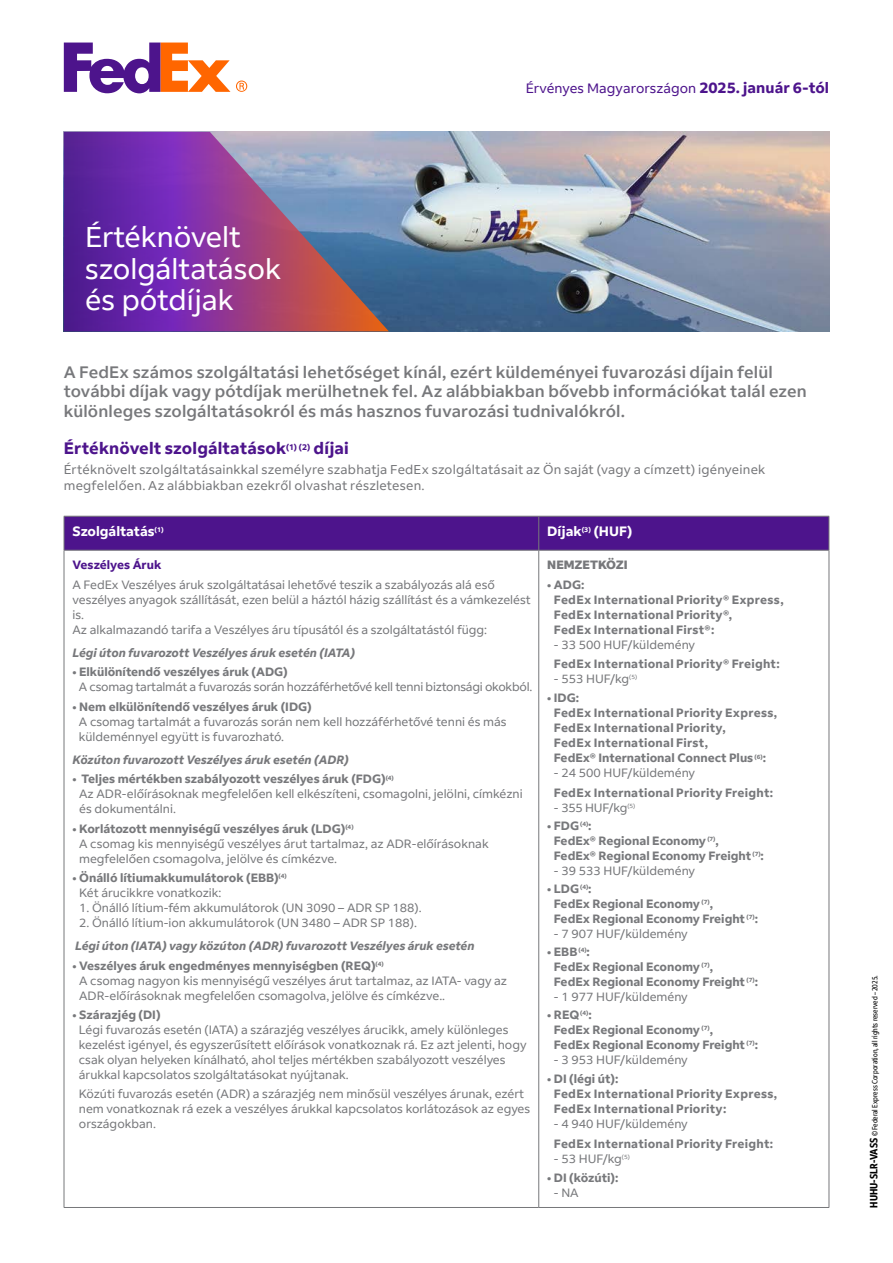
<style>
.page{position:relative;width:893px;height:1263px;background:#fff}
.page>*{position:absolute;margin:0;border:0;box-sizing:border-box;transform-origin:0 0}
.t1{font:28.5px/31.5px "Fed Ex Sans";color:#fff}
.PC22_INTRO{font:500 16.5px/19.5px "Fed Ex Sans";letter-spacing:.01em;color:#77787b}
.PC22_TITRE_PARAGRAPHE{font:700 16.5px "Fed Ex Sans";letter-spacing:.01em;color:#4d148c}
.PC22_RATES_APPLICABLE{font:13.5px "Fed Ex Sans";letter-spacing:.005em;color:#4d148c}
.PC22_TETIÈRE_VASS_OK{font:700 13.5px "Fed Ex Sans";color:#fff}
.PC22_PARAGRAPHE{font:12.75px/16.5px "Fed Ex Sans";letter-spacing:.02em;color:#77787b}
.PC22_INTER_GRIS_VASS_OK{font:12px/15px "Fed Ex Sans";color:#77787b}
.PC22_PARA_RETRAIT_GAUCHE{font:12px/15px "Fed Ex Sans";color:#77787b}
.PC22_INTER_GRIS_VASS_OK-2{font:700 12px/15px "Fed Ex Sans";letter-spacing:.02em;color:#77787b}
.PC22_INTER_GRIS_VASS_OK-3{font:700 12px/15px "Fed Ex Sans";color:#77787b}
.PC22_PARA_STAND_TABLEAU{font:12px/15px "Fed Ex Sans";color:#77787b}
.PC22_INTER_GRIS_VASS_OK-4{font:italic 700 12px "Fed Ex Sans";color:#77787b}
.PC22_PARA_RETRAIT_GAUCHE-2{font:12px "Fed Ex Sans";letter-spacing:-.02em;color:#77787b}
.PC22_TETIERE_BOLD_VASS_OK{font:700 12px "Fed Ex Sans";color:#4d148c}
.PC22_INTER_CAPITAL{font:800 12px "Fed Ex Sans";color:#77787b}
.t2{font:condensed 7.5px "Fed Ex Sans";color:#000}
.s1{font-weight:700;font-size:15px}
.s2{font-weight:700}
.s3{font-weight:400}
.s4{font-weight:700;font-size:10.5px}
</style>
<div class="page">
<div style="left:65px;top:517px;width:764px;height:33px;background:#4d148c"></div>
<hr style="left:64px;top:516px;width:475px;height:1px;background:#77787b">
<hr style="left:64px;top:516px;width:1px;height:34px;background:#77787b">
<hr style="left:539px;top:516px;width:290px;height:1px;background:#77787b">
<hr style="left:538px;top:516px;width:1px;height:34px;background:#77787b">
<hr style="left:829px;top:516px;width:1px;height:34px;background:#77787b">
<hr style="left:64px;top:550px;width:475px;height:1px;background:#77787b">
<hr style="left:539px;top:550px;width:290px;height:1px;background:#77787b">
<hr style="left:64px;top:1207px;width:475px;height:1px;background:#77787b">
<hr style="left:539px;top:1207px;width:290px;height:1px;background:#77787b">
<hr style="left:64px;top:550px;width:1px;height:657px;background:#77787b">
<hr style="left:538px;top:550px;width:1px;height:657px;background:#77787b">
<hr style="left:829px;top:550px;width:1px;height:657px;background:#77787b">
<svg style="left:236px;top:80px;width:11px;height:12px"></svg>
<svg style="left:64px;top:43px;width:166px;height:50px"></svg>
<img style="left:389px;top:132px;width:440px;height:199px">
<svg style="left:64px;top:132px;width:325px;height:199px;background:#824e9d"></svg>
<p class="PC22_RATES_APPLICABLE" style="left:526px;top:80px;width:305px">Érvényes Magyarországon <span class="s1">2025. január 6-tól</span></p>
<p class="t1" style="left:85px;top:222px;width:198px">Értéknövelt szolgáltatások és pótdíjak</p>
<p class="PC22_INTRO" style="left:64px;top:362px;width:744px">A FedEx számos szolgáltatási lehetőséget kínál, ezért küldeményei fuvarozási díjain felül további díjak vagy pótdíjak merülhetnek fel. Az alábbiakban bővebb információkat talál ezen különleges szolgáltatásokról és más hasznos fuvarozási tudnivalókról.</p>
<p class="PC22_TITRE_PARAGRAPHE" style="left:64px;top:439px;width:287px">Értéknövelt szolgáltatások<sup>(1)</sup> <sup>(2)</sup> díjai</p>
<p class="PC22_PARAGRAPHE" style="left:64px;top:461px;width:703px">Értéknövelt szolgáltatásainkkal személyre szabhatja FedEx szolgáltatásait az Ön saját (vagy a címzett) igényeinek megfelelően. Az alábbiakban ezekről olvashat részletesen.</p>
<p class="PC22_TETIÈRE_VASS_OK" style="left:73px;top:524px;width:93px">Szolgáltatás<sup>(1)</sup></p>
<p class="PC22_TETIÈRE_VASS_OK" style="left:547px;top:524px;width:87px">Díjak<sup>(3)</sup> (HUF)</p>
<p class="PC22_TETIERE_BOLD_VASS_OK" style="left:73px;top:558px;width:90px">Veszélyes Áruk</p>
<p class="PC22_PARA_STAND_TABLEAU" style="left:73px;top:577px;width:460px">A FedEx Veszélyes áruk szolgáltatásai lehetővé teszik a szabályozás alá eső veszélyes anyagok szállítását, ezen belül a háztól házig szállítást és a vámkezelést is.</p>
<p class="PC22_PARA_STAND_TABLEAU" style="left:73px;top:622px;width:416px">Az alkalmazandó tarifa a Veszélyes áru típusától és a szolgáltatástól függ:</p>
<p class="PC22_INTER_GRIS_VASS_OK-4" style="left:73px;top:646px;width:284px">Légi úton fuvarozott Veszélyes áruk esetén (IATA)</p>
<p class="PC22_INTER_GRIS_VASS_OK-3" style="left:73px;top:665px;width:217px">• Elkülönítendő veszélyes áruk (ADG)</p>
<p class="PC22_PARA_RETRAIT_GAUCHE-2" style="left:79px;top:680px;width:455px">A csomag tartalmát a fuvarozás során hozzáférhetővé kell tenni biztonsági okokból.</p>
<p class="PC22_INTER_GRIS_VASS_OK-3" style="left:73px;top:699px;width:241px">• Nem elkülönítendő veszélyes áruk (IDG)</p>
<p class="PC22_PARA_RETRAIT_GAUCHE" style="left:79px;top:714px;width:429px">A csomag tartalmát a fuvarozás során nem kell hozzáférhetővé tenni és más küldeménnyel együtt is fuvarozható.</p>
<p class="PC22_INTER_GRIS_VASS_OK-4" style="left:73px;top:753px;width:278px">Közúton fuvarozott Veszélyes áruk esetén (ADR)</p>
<p class="PC22_INTER_GRIS_VASS_OK" style="left:79px;top:772px;width:445px;text-indent:-7px"><span class="s2">• Teljes mértékben szabályozott veszélyes áruk (FDG)</span><sup>(4)<br></sup>Az ADR-előírásoknak megfelelően kell elkészíteni, csomagolni, jelölni, címkézni és dokumentálni.</p>
<p class="PC22_INTER_GRIS_VASS_OK" style="left:79px;top:821px;width:411px;text-indent:-7px"><span class="s2">• Korlátozott mennyiségű veszélyes áruk (LDG)</span><sup>(4)<br></sup>A csomag kis mennyiségű veszélyes árut tartalmaz, az ADR-előírásoknak megfelelően csomagolva, jelölve és címkézve.</p>
<p class="PC22_INTER_GRIS_VASS_OK-3" style="left:79px;top:870px;width:209px;text-indent:-7px">• Önálló lítiumakkumulátorok (EBB)<sup>(4)<br></sup><span class="s3">Két árucikkre vonatkozik:</span></p>
<p class="PC22_INTER_GRIS_VASS_OK" style="left:79px;top:900px;width:344px">1. Önálló lítium-fém akkumulátorok (UN 3090 – ADR SP 188).</p>
<p class="PC22_INTER_GRIS_VASS_OK" style="left:79px;top:915px;width:339px">2. Önálló lítium-ion akkumulátorok (UN 3480 – ADR SP 188).</p>
<p class="PC22_INTER_GRIS_VASS_OK-4" style="left:75px;top:939px;width:401px">Légi úton (IATA) vagy közúton (ADR) fuvarozott Veszélyes áruk esetén</p>
<p class="PC22_INTER_GRIS_VASS_OK" style="left:79px;top:958px;width:430px;text-indent:-7px"><span class="s2">• Veszélyes áruk engedményes mennyiségben (REQ)</span><sup>(4)<br></sup>A csomag nagyon kis mennyiségű veszélyes árut tartalmaz, az IATA- vagy az<br>ADR-előírásoknak megfelelően csomagolva, jelölve és címkézve..</p>
<p class="PC22_INTER_GRIS_VASS_OK-3" style="left:73px;top:1007px;width:90px">• Szárazjég (DI)</p>
<p class="PC22_PARA_RETRAIT_GAUCHE" style="left:79px;top:1022px;width:449px">Légi fuvarozás esetén (IATA) a szárazjég veszélyes árucikk, amely különleges kezelést igényel, és egyszerűsített előírások vonatkoznak rá. Ez azt jelenti, hogy csak olyan helyeken kínálható, ahol teljes mértékben szabályozott veszélyes árukkal kapcsolatos szolgáltatásokat nyújtanak.</p>
<p class="PC22_PARA_RETRAIT_GAUCHE" style="left:79px;top:1086px;width:453px">Közúti fuvarozás esetén (ADR) a szárazjég nem minősül veszélyes árunak, ezért nem vonatkoznak rá ezek a veszélyes árukkal kapcsolatos korlátozások az egyes országokban.</p>
<p class="PC22_INTER_CAPITAL" style="left:547px;top:558px;width:82px">NEMZETKÖZI</p>
<p class="PC22_INTER_GRIS_VASS_OK-2" style="left:554px;top:577px;width:231px;text-indent:-7px">• ADG:<br>FedEx International Priority® Express,<br>FedEx International Priority®,<br>FedEx International First®:</p>
<p class="PC22_INTER_GRIS_VASS_OK-2" style="left:554px;top:635px;width:227px;line-height:19.5px"><span class="s3">- 33 500 HUF/küldemény<br></span>FedEx International Priority® Freight:</p>
<p class="PC22_INTER_GRIS_VASS_OK" style="left:554px;top:671px;width:85px">- 553 HUF/kg<sup>(5)</sup></p>
<p class="PC22_INTER_GRIS_VASS_OK-2" style="left:554px;top:691px;width:225px;text-indent:-7px">• IDG:<br>FedEx International Priority Express,<br>FedEx International Priority,<br>FedEx International First,<br>FedEx® International Connect Plus <sup>(6)</sup>:</p>
<p class="PC22_INTER_GRIS_VASS_OK-2" style="left:554px;top:763px;width:221px;line-height:19.5px"><span class="s3">- 24 500 HUF/küldemény<br></span>FedEx International Priority Freight:</p>
<p class="PC22_INTER_GRIS_VASS_OK" style="left:554px;top:800px;width:83px">- 355 HUF/kg<sup>(5)</sup></p>
<p class="PC22_INTER_GRIS_VASS_OK-3" style="left:554px;top:818px;width:212px;text-indent:-7px">• FDG <sup>(4)</sup>:<br>FedEx® Regional Economy <sup>(7)</sup>,<br>FedEx® Regional Economy Freight <sup>(7)</sup>:</p>
<p class="PC22_INTER_GRIS_VASS_OK" style="left:554px;top:863px;width:143px">- 39 533 HUF/küldemény</p>
<p class="PC22_INTER_GRIS_VASS_OK-3" style="left:554px;top:881px;width:206px;text-indent:-7px">• LDG <sup>(4)</sup>:<br>FedEx Regional Economy <sup>(7)</sup>,<br>FedEx Regional Economy Freight <sup>(7)</sup>:</p>
<p class="PC22_INTER_GRIS_VASS_OK" style="left:554px;top:926px;width:135px">- 7 907 HUF/küldemény</p>
<p class="PC22_INTER_GRIS_VASS_OK-3" style="left:554px;top:944px;width:206px;text-indent:-7px">• EBB <sup>(4)</sup>:<br>FedEx Regional Economy <sup>(7)</sup>,<br>FedEx Regional Economy Freight <sup>(7)</sup>:</p>
<p class="PC22_INTER_GRIS_VASS_OK" style="left:554px;top:989px;width:135px">- 1 977 HUF/küldemény</p>
<p class="PC22_INTER_GRIS_VASS_OK-3" style="left:554px;top:1007px;width:206px;text-indent:-7px">• REQ <sup>(4)</sup>:<br>FedEx Regional Economy <sup>(7)</sup>,<br>FedEx Regional Economy Freight <sup>(7)</sup>:</p>
<p class="PC22_INTER_GRIS_VASS_OK" style="left:554px;top:1052px;width:135px">- 3 953 HUF/küldemény</p>
<p class="PC22_INTER_GRIS_VASS_OK-2" style="left:554px;top:1071px;width:225px;text-indent:-7px">• DI (légi út):<br>FedEx International Priority Express,<br>FedEx International Priority:</p>
<p class="PC22_INTER_GRIS_VASS_OK-2" style="left:554px;top:1114px;width:221px;line-height:19.5px"><span class="s3">- 4 940 HUF/küldemény<br></span>FedEx International Priority Freight:</p>
<p class="PC22_INTER_GRIS_VASS_OK" style="left:554px;top:1151px;width:77px">- 53 HUF/kg<sup>(5)</sup></p>
<p class="PC22_INTER_GRIS_VASS_OK-3" style="left:547px;top:1170px;width:73px">• DI (közúti):</p>
<p class="PC22_INTER_GRIS_VASS_OK" style="left:554px;top:1185px;width:26px">- NA</p>
<p class="t2" style="left:870px;top:1208px;width:234px;rotate:-90deg"><span class="s4">HUHU-SLR-VASS</span> © Federal Express Corporation, all rights reserved – 2025.</p>
</div>
